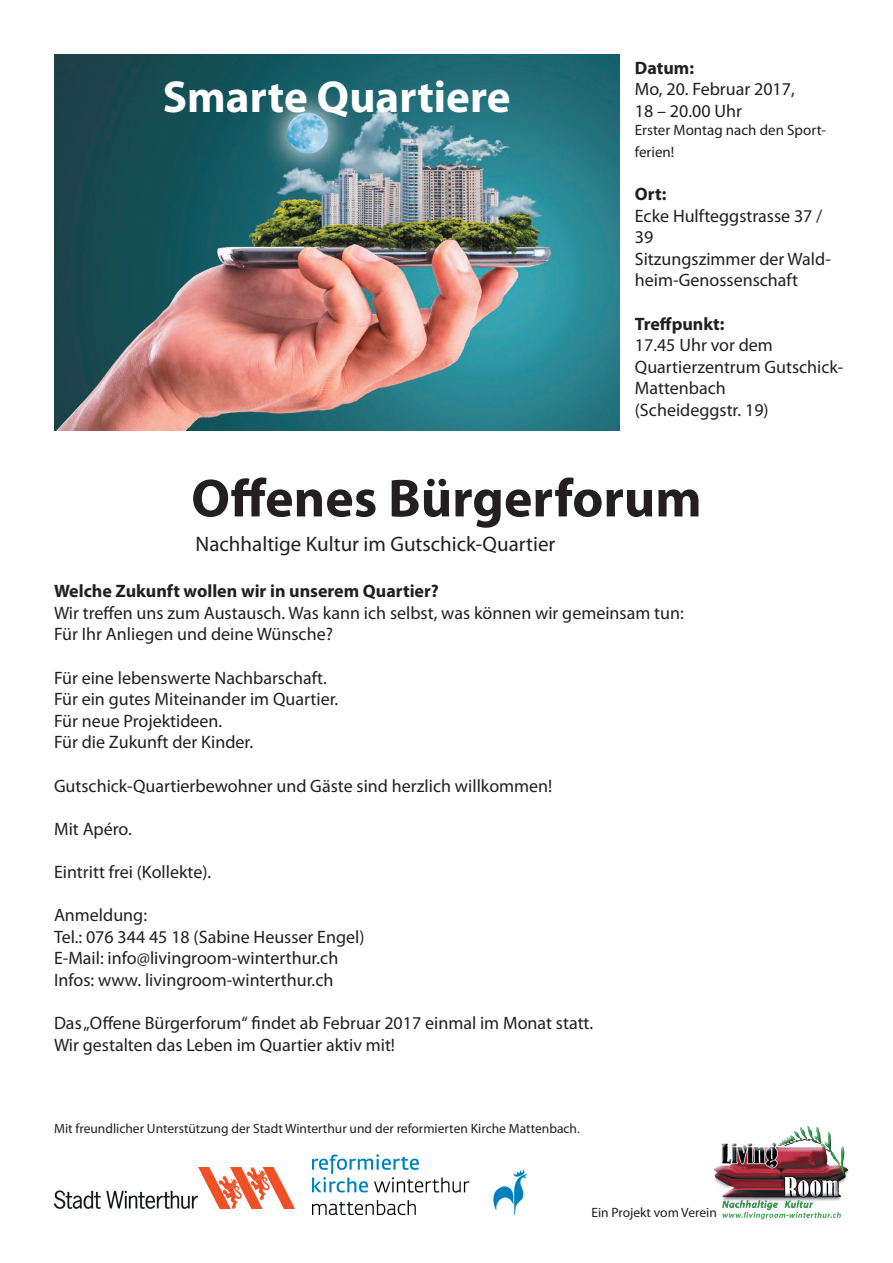
<style>
.page{position:relative;width:893px;height:1263px;background:#fff}
.page>*{position:absolute;margin:0;border:0;box-sizing:border-box;transform-origin:0 0}
.t1{font:700 54px "Myriad Pro";color:#231f20}
.t2{font:700 45px "Myriad Pro";color:#fff}
.t3{font:21px "Myriad Pro";color:#231f20}
.t4{font:18px/21.6px "Myriad Pro";color:#231f20}
.t5{font:700 18px "Myriad Pro";color:#231f20}
.t6{font:15px/21.6px "Myriad Pro";color:#231f20}
.t7{font:13.5px "Myriad Pro";color:#231f20}
</style>
<div class="page">
<img style="left:54px;top:54px;width:565px;height:377px">
<img style="left:714px;top:1126px;width:135px;height:93px">
<img style="left:54px;top:1167px;width:241px;height:42px">
<img style="left:313px;top:1154px;width:213px;height:60px">
<h2 class="t2" style="left:163px;top:67px;width:349px">Smarte Quartiere</h2>
<p class="t5" style="left:635px;top:56px;width:61px">Datum:</p>
<p class="t4" style="left:635px;top:78px;width:161px">Mo, 20. Februar 2017,<br>18 – 20.00 Uhr</p>
<p class="t6" style="left:635px;top:119px;width:193px">Erster Montag nach den Sport&shy;ferien!</p>
<p class="t5" style="left:635px;top:182px;width:33px">Ort:</p>
<p class="t4" style="left:635px;top:204px;width:197px">Ecke Hulfteggstrasse 37 /<br>39<br>Sitzungszimmer der Wald&shy;heim-Genossenschaft</p>
<p class="t5" style="left:635px;top:312px;width:91px">Treffpunkt:</p>
<p class="t4" style="left:635px;top:334px;width:210px">17.45 Uhr vor dem<br>Quartierzentrum Gutschick-<br>Mattenbach<br>(Scheideggstr. 19)</p>
<h1 class="t1" style="left:191px;top:463px;width:512px">Offenes Bürgerforum</h1>
<p class="t3" style="left:196px;top:531px;width:361px">Nachhaltige Kultur im Gutschick-Quartier</p>
<p class="t5" style="left:54px;top:579px;width:386px">Welche Zukunft wollen wir in unserem Quartier?</p>
<p class="t4" style="left:54px;top:602px;width:631px">Wir treffen uns zum Austausch. Was kann ich selbst, was können wir gemeinsam tun:<br>Für Ihr Anliegen und deine Wünsche?</p>
<p class="t4" style="left:54px;top:666px;width:286px">Für eine lebenswerte Nachbarschaft.<br>Für ein gutes Miteinander im Quartier.<br>Für neue Projektideen.<br>Für die Zukunft der Kinder.</p>
<p class="t4" style="left:54px;top:774px;width:500px">Gutschick-Quartierbewohner und Gäste sind herzlich willkommen!</p>
<p class="t4" style="left:54px;top:818px;width:79px">Mit Apéro.</p>
<p class="t4" style="left:54px;top:861px;width:159px">Eintritt frei (Kollekte).</p>
<p class="t4" style="left:54px;top:904px;width:312px">Anmeldung:<br>Tel.: 076 344 45 18 (Sabine Heusser Engel)<br>E-Mail: info@livingroom-winterthur.ch Infos: www. livingroom-winterthur.ch</p>
<p class="t4" style="left:54px;top:1012px;width:541px">Das „Offene Bürgerforum“ findet ab Februar 2017 einmal im Monat statt.<br>Wir gestalten das Leben im Quartier aktiv mit!</p>
<p class="t7" style="left:54px;top:1120px;width:527px">Mit freundlicher Unterstützung der Stadt Winterthur und der reformierten Kirche Mattenbach.</p>
<p class="t7" style="left:591px;top:1204px;width:127px">Ein Projekt vom Verein</p>
</div>
